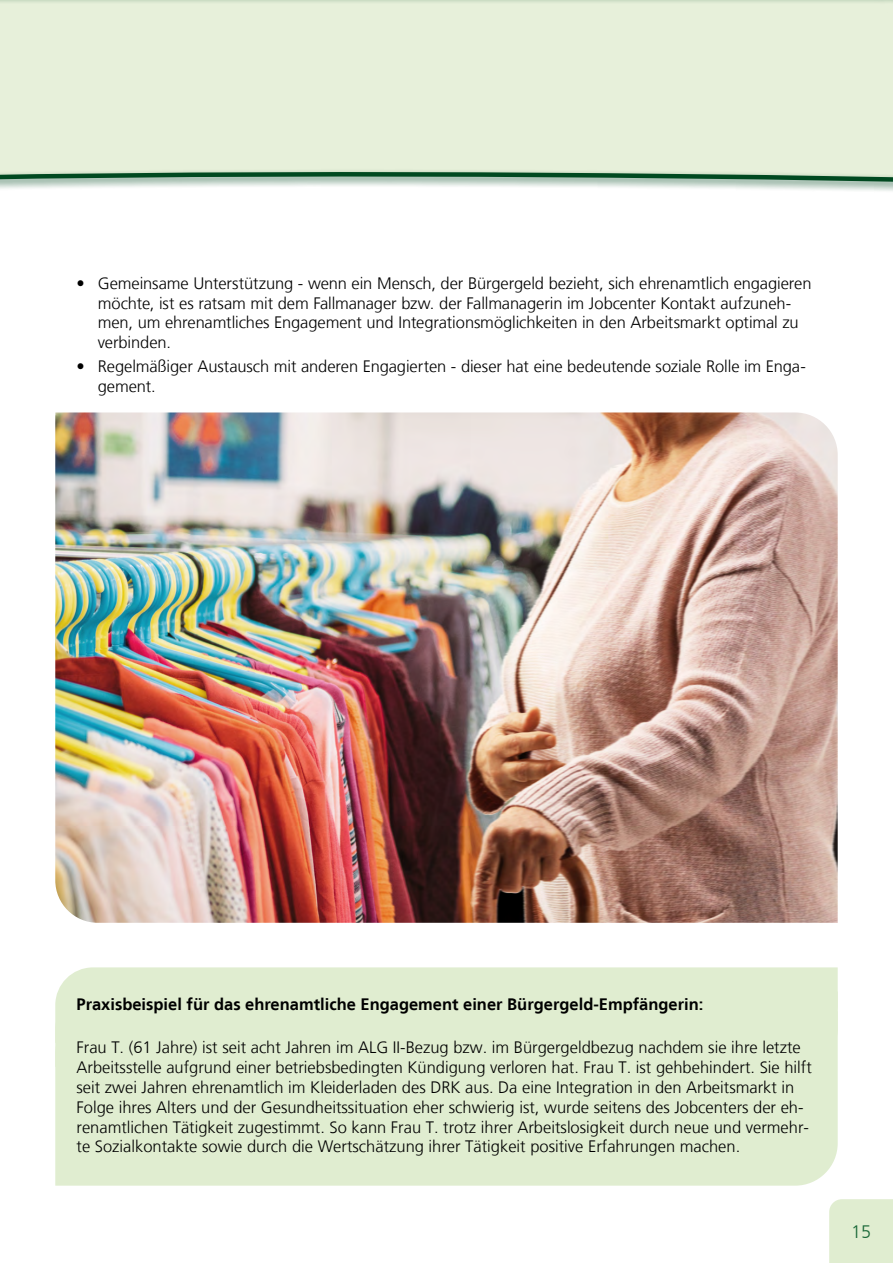
<style>
.page{position:relative;width:893px;height:1263px;background:#fff}
.page>*{position:absolute;margin:0;border:0;box-sizing:border-box;transform-origin:0 0}
.t1{font:300 18px "Frutiger LT";color:#196837}
.t2{font:300 16.5px/19.8px "Frutiger LT";color:#000}
.t3{font:700 16.5px "Frutiger LT";color:#000}
</style>
<div class="page">
<svg style="left:0;top:0;width:893px;height:191px"></svg>
<div style="left:829px;top:1199px;width:64px;height:64px;background:#e0edd0"></div>
<img style="left:55px;top:412px;width:783px;height:511px">
<div style="left:58px;top:967px;width:780px;height:24px;background:#e0edd0"></div>
<div style="left:55px;top:991px;width:783px;height:20px;background:#e0edd0"></div>
<div style="left:55px;top:1011px;width:783px;height:175px;background:#e0edd0"></div>
<p class="t2" style="left:98px;top:273px;width:715px;text-indent:-21px">• Gemeinsame Unterstützung - wenn ein Mensch, der Bürgergeld bezieht, sich ehrenamtlich engagieren möchte, ist es ratsam mit dem Fallmanager bzw. der Fallmanagerin im Jobcenter Kontakt aufzuneh&shy;men, um ehrenamtliches Engagement und Integrationsmöglichkeiten in den Arbeitsmarkt optimal zu verbinden.</p>
<p class="t2" style="left:98px;top:357px;width:710px;text-indent:-21px">• Regelmäßiger Austausch mit anderen Engagierten - dieser hat eine bedeutende soziale Rolle im Enga&shy;gement.</p>
<p class="t3" style="left:77px;top:994px;width:628px">Praxisbeispiel für das ehrenamtliche Engagement einer Bürgergeld-Empfängerin:</p>
<p class="t2" style="left:77px;top:1038px;width:737px">Frau T. (61 Jahre) ist seit acht Jahren im ALG II-Bezug bzw. im Bürgergeldbezug nachdem sie ihre letzte Arbeitsstelle aufgrund einer betriebsbedingten Kündigung verloren hat. Frau T. ist gehbehindert. Sie hilft seit zwei Jahren ehrenamtlich im Kleiderladen des DRK aus. Da eine Integration in den Arbeitsmarkt in Folge ihres Alters und der Gesundheitssituation eher schwierig ist, wurde seitens des Jobcenters der eh&shy;renamtlichen Tätigkeit zugestimmt. So kann Frau T. trotz ihrer Arbeitslosigkeit durch neue und vermehr&shy;te Sozialkontakte sowie durch die Wertschätzung ihrer Tätigkeit positive Erfahrungen machen.</p>
<p class="t1" style="left:851px;top:1221px;width:22px">15</p>
</div>
